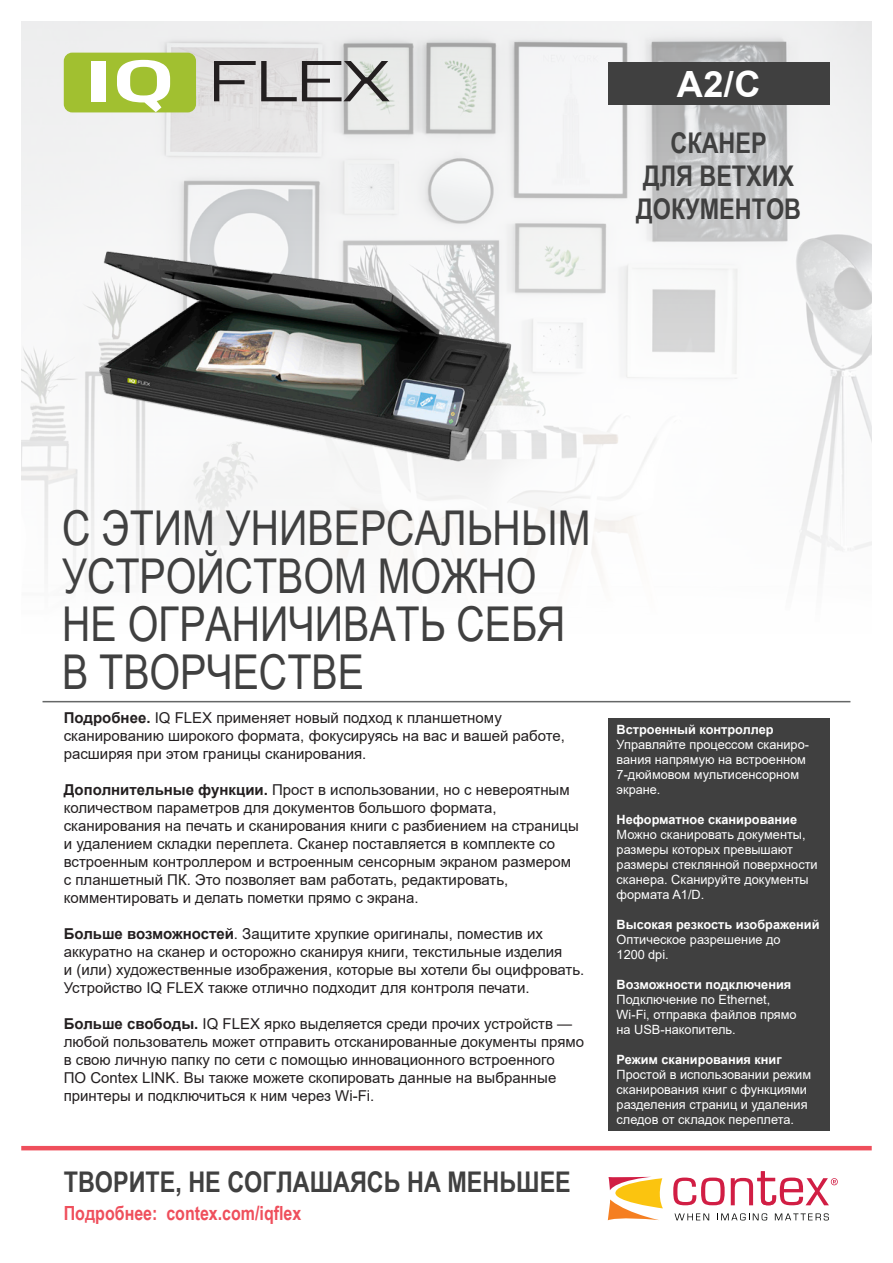
<style>
.page{position:relative;width:893px;height:1263px;background:#fff}
.page>*{position:absolute;margin:0;border:0;box-sizing:border-box;transform-origin:0 0}
.Headline{font:48px/48px "Arial Narrow";color:#404040}
.t1{font:700 36.15px "Arial";color:#fff}
.Call_out_lines{font:700 28.5px/33px "Arial Narrow";color:#404040;text-align:center}
.t2{font:700 19.5px "Arial Narrow";color:#ef4f5c}
.Copy{font:15px/18px "Arial";color:#231f20}
.Features_brød{font:12.75px/15px "Arial";color:#fff}
.Features_headline{font:700 12.75px "Arial";color:#fff}
.Features_headline-2{font:12.75px/15px "Arial";color:#fff}
.s1{font-weight:700}
</style>
<div class="page">
<div style="left:608px;top:719px;width:221px;height:412px;background:#404040"></div>
<img style="left:21px;top:21px;width:851px;height:548px">
<hr style="left:43px;top:701px;width:807px;height:1px;background:#656767">
<div style="left:608px;top:63px;width:221px;height:42px;background:#404040"></div>
<div style="left:64px;top:53px;width:132px;height:59px;background:#a1c030;border-radius:8px"></div>
<div style="left:91px;top:61px;width:15px;height:40px;background:#fff"></div>
<svg style="left:117px;top:60px;width:53px;height:13px"></svg>
<svg style="left:214px;top:61px;width:176px;height:12px;background:#a6a5a4"></svg>
<img style="left:21px;top:73px;width:670px;height:496px">
<hr style="left:21px;top:1146px;width:851px;height:4px;background:#ef4f5c">
<svg style="left:673px;top:1177px;width:52px;height:28px"></svg>
<svg style="left:608px;top:1177px;width:55px;height:43px"></svg>
<svg style="left:674px;top:1213px;width:35px;height:7px"></svg>
<svg style="left:717px;top:1213px;width:50px;height:7px"></svg>
<svg style="left:775px;top:1213px;width:54px;height:7px"></svg>
<svg style="left:731px;top:1171px;width:107px;height:34px"></svg>
<p class="t1" style="left:677px;top:59px;width:85px">A2/C</p>
<p class="Call_out_lines" style="left:636px;top:125px;width:166px">СКАНЕР<br>ДЛЯ ВЕТХИХ<br>ДОКУМЕНТОВ</p>
<p class="Headline" style="left:62px;top:502px;width:530px">С ЭТИМ УНИВЕРСАЛЬНЫМ<br>УСТРОЙСТВОМ МОЖНО<br>НЕ ОГРАНИЧИВАТЬ СЕБЯ<br>В ТВОРЧЕСТВЕ</p>
<p class="Copy" style="left:64px;top:709px;width:503px"><span class="s1">Подробнее.</span> IQ FLEX применяет новый подход к планшетному сканированию широкого формата, фокусируясь на вас и вашей работе, расширяя при этом границы сканирования.</p>
<p class="Copy" style="left:64px;top:781px;width:517px"><span class="s1">Дополнительные функции.</span> Прост в использовании, но с невероятным количеством параметров для документов большого формата, сканирования на печать и сканирования книги с разбиением на страницы и удалением складки переплета. Сканер поставляется в комплекте со встроенным контроллером и встроенным сенсорным экраном размером с планшетный ПК. Это позволяет вам работать, редактировать, комментировать и делать пометки прямо с экрана.</p>
<p class="Copy" style="left:64px;top:925px;width:522px"><span class="s1">Больше возможностей</span>. Защитите хрупкие оригиналы, поместив их аккуратно на сканер и осторожно сканируя книги, текстильные изделия<br>и (или) художественные изображения, которые вы хотели бы оцифровать.<br>Устройство IQ FLEX также отлично подходит для контроля печати.</p>
<p class="Copy" style="left:64px;top:1015px;width:522px"><span class="s1">Больше свободы.</span> IQ FLEX ярко выделяется среди прочих устройств — любой пользователь может отправить отсканированные документы прямо в свою личную папку по сети с помощью инновационного встроенного<br>ПО Contex LINK. Вы также можете скопировать данные на выбранные принтеры и подключиться к ним через Wi-Fi.</p>
<p class="Call_out_lines" style="left:64px;top:1164px;width:509px">ТВОРИТЕ, НЕ СОГЛАШАЯСЬ НА МЕНЬШЕЕ</p>
<p class="t2" style="left:64px;top:1199px;width:239px">Подробнее: contex.com/iqflex</p>
<p class="Features_headline" style="left:617px;top:721px;width:158px">Встроенный контроллер</p>
<p class="Features_headline-2" style="left:617px;top:737px;width:194px">Управляйте процессом сканиро&shy;вания напрямую на встроенном<br>7-дюймовом мультисенсорном экране.</p>
<p class="Features_headline" style="left:617px;top:811px;width:182px">Неформатное сканирование</p>
<p class="Features_brød" style="left:617px;top:827px;width:203px">Можно сканировать документы, размеры которых превышают размеры стеклянной поверхности сканера. Сканируйте документы формата A1/D.</p>
<p class="Features_headline" style="left:617px;top:916px;width:204px">Высокая резкость изображений</p>
<p class="Features_brød" style="left:617px;top:932px;width:166px">Оптическое разрешение до<br>1200 dpi.</p>
<p class="Features_headline" style="left:617px;top:976px;width:176px">Возможности подключения</p>
<p class="Features_brød" style="left:617px;top:992px;width:182px">Подключение по Ethernet,<br>Wi-Fi, отправка файлов прямо на USB-накопитель.</p>
<p class="Features_headline" style="left:617px;top:1051px;width:167px">Режим сканирования книг</p>
<p class="Features_brød" style="left:617px;top:1067px;width:196px">Простой в использовании режим сканирования книг с функциями разделения страниц и удаления следов от складок переплета.</p>
</div>
